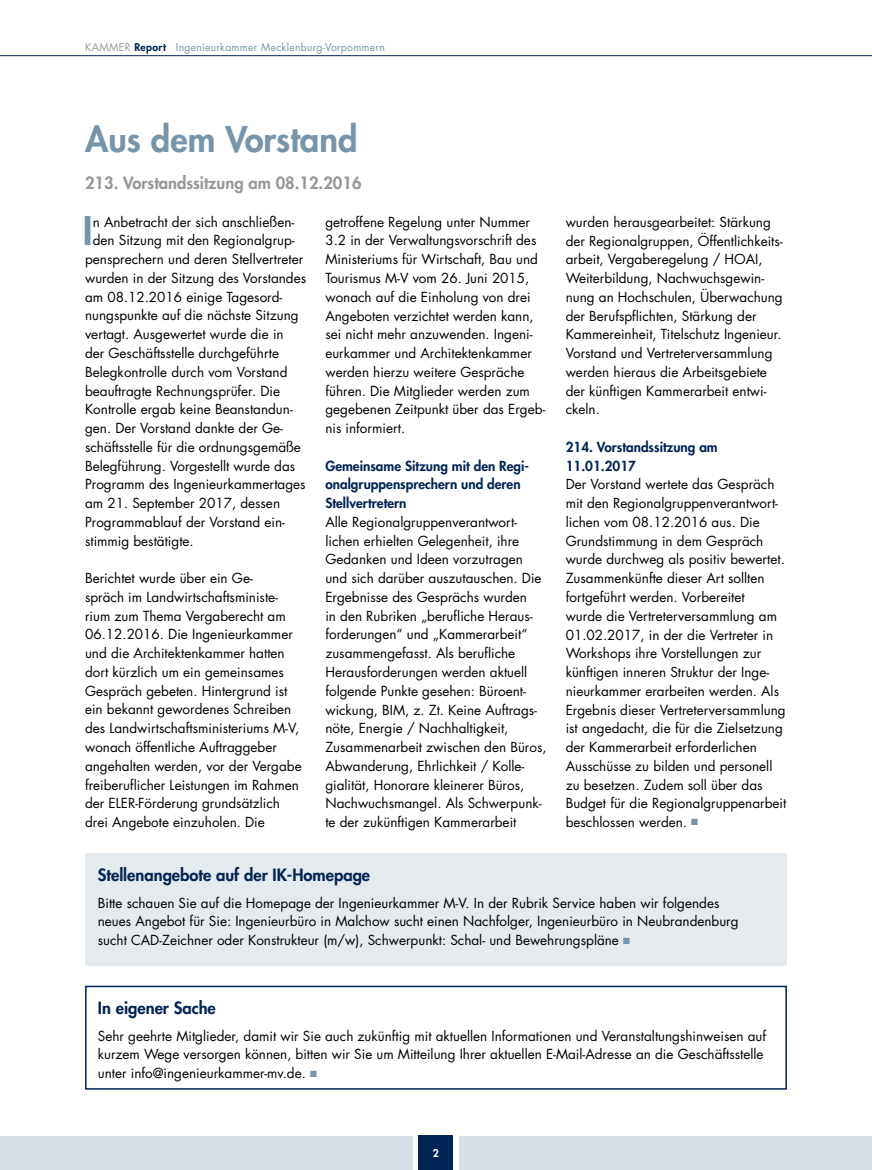
<style>
.page{position:relative;width:872px;height:1170px;background:#fff}
.page>*{position:absolute;margin:0;border:0;box-sizing:border-box;transform-origin:0 0}
.t1{font:800 38.4px "Futura";color:#7695ab}
.t2{font:800 34.5px "Futura";color:#7695ab}
.t3{font:800 16.5px "Futura";color:#002454}
.t4{font:800 16.5px "Futura";color:#979797}
.t5{font:13.5px/18.8px "Futura";color:#000}
.t6{font:800 13.5px/18.8px "Futura";color:#002454}
.t7{font:10.5px "Futura";letter-spacing:.02em;color:#7695ab}
.t8{font:800 10.5px "Futura";color:#fff}
.s1{color:#979797}
.s2{font-weight:800;color:#002454}
.s3{color:#7695ab}
</style>
<div class="page">
<div style="left:0;top:1135px;width:412px;height:34px;background:#d7dfe6"></div>
<div style="left:419px;top:1135px;width:34px;height:34px;background:#002454"></div>
<hr style="left:0;top:55px;width:872px;height:1px;background:#002454">
<div style="left:459px;top:1135px;width:413px;height:34px;background:#d7dfe6"></div>
<div style="left:85px;top:852px;width:702px;height:113px;background:#e4eaee"></div>
<div style="left:85px;top:985px;width:702px;height:104px;border:2px solid #002454"></div>
<p class="t7" style="left:85px;top:40px;width:301px"><span class="s1">KAMMER</span> <span class="s2">Report</span> Ingenieurkammer Mecklenburg-Vorpommern</p>
<h2 class="t2" style="left:85px;top:116px;width:274px">Aus dem Vorstand</h2>
<p class="t4" style="left:85px;top:172px;width:278px">213. Vorstandssitzung am 08.12.2016</p>
<h1 class="t1" style="left:83px;top:205px;width:11px">I</h1>
<p class="t5" style="left:93px;top:212px;width:203px">n Anbetracht der sich anschließen-</p>
<p class="t5" style="left:93px;top:231px;width:203px">den Sitzung mit den Regionalgrup-</p>
<p class="t5" style="left:85px;top:249px;width:220px">pensprechern und deren Stellvertreter</p>
<p class="t5" style="left:85px;top:268px;width:222px">wurden in der Sitzung des Vorstandes</p>
<p class="t5" style="left:85px;top:287px;width:199px">am 08.12.2016 einige Tagesord-</p>
<p class="t5" style="left:85px;top:306px;width:215px">nungspunkte auf die nächste Sitzung</p>
<p class="t5" style="left:85px;top:324px;width:200px">vertagt. Ausgewertet wurde die in</p>
<p class="t5" style="left:85px;top:343px;width:195px">der Geschäftsstelle durchgeführte</p>
<p class="t5" style="left:85px;top:362px;width:204px">Belegkontrolle durch vom Vorstand</p>
<p class="t5" style="left:85px;top:381px;width:196px">beauftragte Rechnungsprüfer. Die</p>
<p class="t5" style="left:85px;top:399px;width:209px">Kontrolle ergab keine Beanstandun-</p>
<p class="t5" style="left:85px;top:418px;width:199px">gen. Der Vorstand dankte der Ge-</p>
<p class="t5" style="left:85px;top:437px;width:217px">schäftsstelle für die ordnungsgemäße</p>
<p class="t5" style="left:85px;top:456px;width:212px">Belegführung. Vorgestellt wurde das</p>
<p class="t5" style="left:85px;top:474px;width:222px">Programm des Ingenieurkammertages</p>
<p class="t5" style="left:85px;top:493px;width:196px">am 21. September 2017, dessen</p>
<p class="t5" style="left:85px;top:512px;width:201px">Programmablauf der Vorstand ein-</p>
<p class="t5" style="left:85px;top:531px;width:110px">stimmig bestätigte.</p>
<p class="t5" style="left:85px;top:568px;width:218px">Berichtet wurde über ein Ge-<br>spräch im Landwirtschaftsministe&shy;rium zum Thema Vergaberecht am 06.12.2016. Die Ingenieurkammer und die Architektenkammer hatten dort kürzlich um ein gemeinsames Gespräch gebeten. Hintergrund ist ein bekannt gewordenes Schreiben des Landwirtschaftsministeriums M-V, wonach öffentliche Auftraggeber angehalten werden, vor der Vergabe freiberuflicher Leistungen im Rahmen der ELER-Förderung grundsätzlich drei Angebote einzuholen. Die</p>
<p class="t5" style="left:325px;top:212px;width:221px">getroffene Regelung unter Nummer 3.2 in der Verwaltungsvorschrift des Ministeriums für Wirtschaft, Bau und Tourismus M-V vom 26. Juni 2015, wonach auf die Einholung von drei Angeboten verzichtet werden kann, sei nicht mehr anzuwenden. Ingeni&shy;eurkammer und Architektenkammer werden hierzu weitere Gespräche führen. Die Mitglieder werden zum gegebenen Zeitpunkt über das Ergeb&shy;nis informiert.</p>
<p class="t6" style="left:325px;top:456px;width:205px">Gemeinsame Sitzung mit den Regi&shy;onalgruppensprechern und deren<br>Stellvertretern</p>
<p class="t5" style="left:325px;top:512px;width:223px">Alle Regionalgruppenverantwort&shy;lichen erhielten Gelegenheit, ihre Gedanken und Ideen vorzutragen und sich darüber auszutauschen. Die Ergebnisse des Gesprächs wurden<br>in den Rubriken „berufliche Heraus&shy;forderungen“ und „Kammerarbeit“ zusammengefasst. Als berufliche Herausforderungen werden aktuell folgende Punkte gesehen: Büroent&shy;wickung, BIM, z. Zt. Keine Auftrags&shy;nöte, Energie / Nachhaltigkeit, Zusammenarbeit zwischen den Büros, Abwanderung, Ehrlichkeit / Kolle&shy;gialität, Honorare kleinerer Büros, Nachwuchsmangel. Als Schwerpunk&shy;te der zukünftigen Kammerarbeit</p>
<p class="t3" style="left:98px;top:864px;width:274px">Stellenangebote auf der IK-Homepage</p>
<p class="t5" style="left:566px;top:212px;width:218px">wurden herausgearbeitet: Stärkung der Regionalgruppen, Öffentlichkeits&shy;arbeit, Vergaberegelung / HOAI, Weiterbildung, Nachwuchsgewin&shy;nung an Hochschulen, Überwachung der Berufspflichten, Stärkung der Kammereinheit, Titelschutz Ingenieur.<br>Vorstand und Vertreterversammlung werden hieraus die Arbeitsgebiete der künftigen Kammerarbeit entwi&shy;ckeln.</p>
<p class="t6" style="left:566px;top:437px;width:154px">214. Vorstandssitzung am<br>11.01.2017</p>
<p class="t5" style="left:566px;top:475px;width:222px">Der Vorstand wertete das Gespräch mit den Regionalgruppenverantwort&shy;lichen vom 08.12.2016 aus. Die Grundstimmung in dem Gespräch wurde durchweg als positiv bewertet.<br>Zusammenkünfte dieser Art sollten fortgeführt werden. Vorbereitet<br>wurde die Vertreterversammlung am 01.02.2017, in der die Vertreter in Workshops ihre Vorstellungen zur künftigen inneren Struktur der Inge&shy;nieurkammer erarbeiten werden. Als Ergebnis dieser Vertreterversammlung ist angedacht, die für die Zielsetzung der Kammerarbeit erforderlichen Ausschüsse zu bilden und personell zu besetzen. Zudem soll über das Budget für die Regionalgruppenarbeit beschlossen werden. <span class="s3">■</span></p>
<p class="t5" style="left:98px;top:893px;width:642px">Bitte schauen Sie auf die Homepage der Ingenieurkammer M-V. In der Rubrik Service haben wir folgendes neues Angebot für Sie: Ingenieurbüro in Malchow sucht einen Nachfolger, Ingenieurbüro in Neubrandenburg sucht CAD-Zeichner oder Konstrukteur (m/w), Schwerpunkt: Schal- und Bewehrungspläne <span class="s3">■</span></p>
<p class="t3" style="left:98px;top:996px;width:119px">In eigener Sache</p>
<p class="t5" style="left:98px;top:1025px;width:670px">Sehr geehrte Mitglieder, damit wir Sie auch zukünftig mit aktuellen Informationen und Veranstaltungshinweisen auf kurzem Wege versorgen können, bitten wir Sie um Mitteilung Ihrer aktuellen E-Mail-Adresse an die Geschäftsstelle unter info@ingenieurkammer-mv.de. <span class="s3">■</span></p>
<p class="t8" style="left:433px;top:1145px;width:8px">2</p>
</div>
